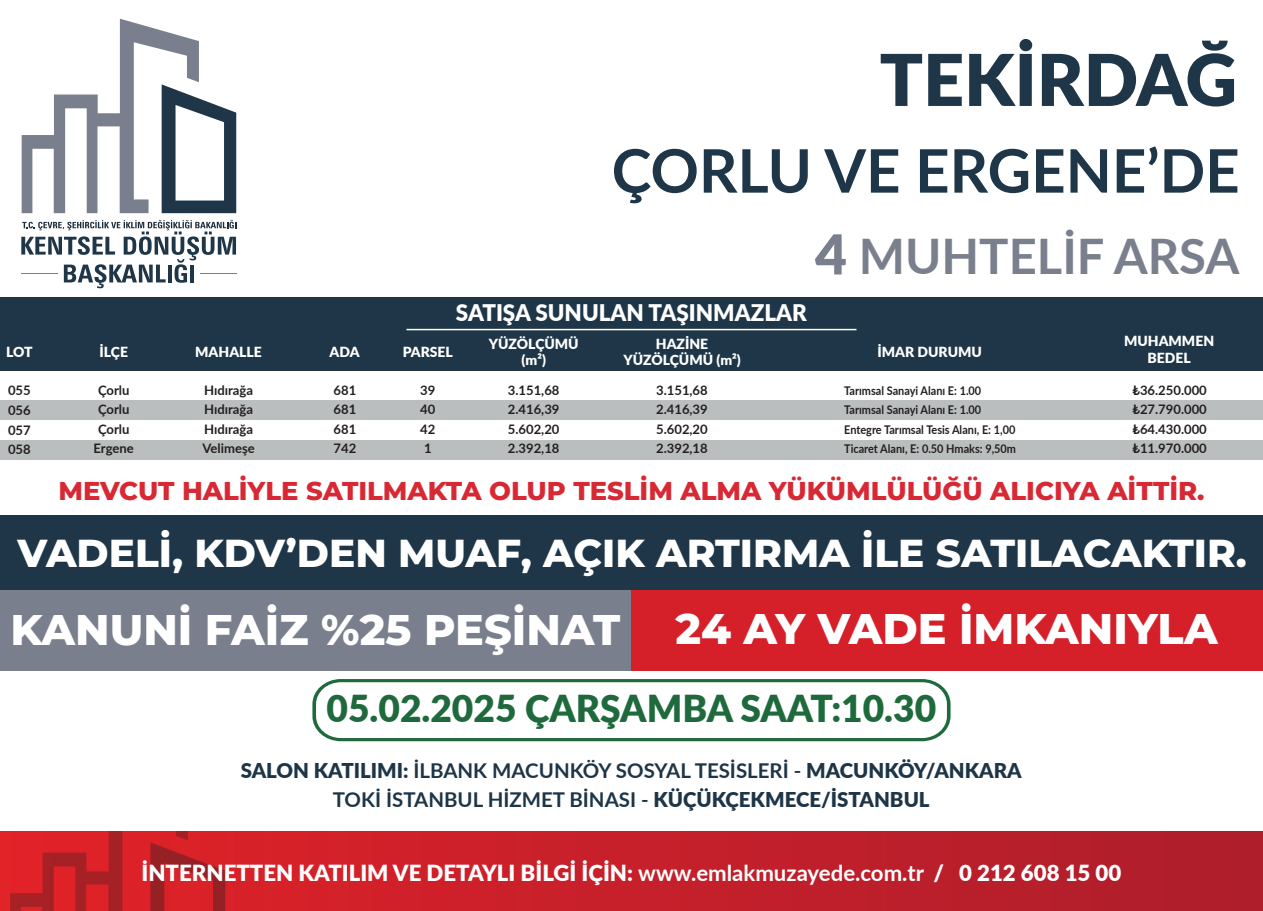
<style>
.page{position:relative;width:1263px;height:911px;background:#fff}
.page>*{position:absolute;margin:0;border:0;box-sizing:border-box;transform-origin:0 0}
.t1{font:900 71.4px "Lato";color:#1e3647}
.t2{font:700 60px "Lato";color:#1e3647}
.t3{font:700 49.05px "Lato";color:#797f8d}
.t4{font:800 42.9px "Montserrat";color:#fff}
.t5{font:800 39px "Montserrat";color:#fff}
.t6{font:900 37.2px "Lato";color:#1f6a3c}
.t7{font:800 25.8px "Montserrat";color:#d82834}
.t8{font:900 22.95px "Lato";color:#fff}
.t9{font:900 22.2px "Lato";color:#fff}
.t10{font:700 20.4px/29px "Lato";color:#1d3547;text-align:center}
.t11{font:900 13.95px/16.8px "Lato";color:#fff;text-align:center}
.t12{font:700 13.05px/19.5px "Lato";color:#231f20;text-align:justify}
.t13{font:700 12px/19.5px "Lato";color:#231f20;scale:.91 1}
.s1{font-weight:900;font-size:55.05px}
.s2{font-weight:900}
.s3{font-weight:700}
</style>
<div class="page">
<svg style="left:22px;top:19px;width:214px;height:194px"></svg>
<svg style="left:21px;top:220px;width:215px;height:68px"></svg>
<hr style="left:190px;top:265px;width:4px;height:17px;background:#1e3647">
<hr style="left:22px;top:273px;width:36px;height:1px;background:#797f8d">
<hr style="left:200px;top:273px;width:36px;height:1px;background:#797f8d">
<svg style="left:0;top:831px;width:1263px;height:80px;background:#c21f2a"></svg>
<svg style="left:10px;top:831px;width:215px;height:80px;background:#c82126"></svg>
<div style="left:0;top:515px;width:1263px;height:75px;background:#1e3647"></div>
<div style="left:0;top:590px;width:631px;height:81px;background:#797f8d"></div>
<div style="left:631px;top:590px;width:632px;height:81px;background:#d5202a"></div>
<svg style="left:312px;top:679px;width:638px;height:62px"></svg>
<div style="left:0;top:297px;width:1263px;height:74px;background:#1e3647"></div>
<div style="left:0;top:400px;width:1263px;height:20px;background:#bbbebe"></div>
<div style="left:0;top:440px;width:1263px;height:20px;background:#bbbebe"></div>
<hr style="left:406px;top:329px;width:450px;height:1px;background:#fff">
<h1 class="t1" style="left:880px;top:26px;width:359px">TEKİRDAĞ</h1>
<h2 class="t2" style="left:612px;top:127px;width:629px">ÇORLU VE ERGENE’DE</h2>
<h3 class="t3" style="left:815px;top:221px;width:426px"><span class="s1">4</span> MUHTELİF ARSA</h3>
<p class="t11" style="left:6px;top:342px;width:28px">LOT</p>
<p class="t12" style="left:8px;top:380px;width:24px">055<br>056<br>057<br>058</p>
<p class="t11" style="left:99px;top:343px;width:30px">İLÇE</p>
<p class="t12" style="left:94px;top:380px;width:42px;text-align:center">Çorlu<br>Çorlu<br>Çorlu<br>Ergene</p>
<p class="t11" style="left:195px;top:342px;width:68px">MAHALLE</p>
<p class="t12" style="left:203px;top:380px;width:54px;text-align:left">Hıdırağa<br>Hıdırağa<br>Hıdırağa<br>Velimeşe</p>
<p class="t11" style="left:330px;top:342px;width:32px">ADA</p>
<p class="t12" style="left:333px;top:380px;width:24px">681<br>681<br>681<br>742</p>
<h3 class="t8" style="left:456px;top:295px;width:352px">SATIŞA SUNULAN TAŞINMAZLAR</h3>
<p class="t11" style="left:403px;top:342px;width:52px">PARSEL</p>
<p class="t12" style="left:420px;top:380px;width:17px">39<br>40<br>42<br>1</p>
<p class="t11" style="left:489px;top:334px;width:91px">YÜZÖLÇÜMÜ (m²)</p>
<p class="t12" style="left:508px;top:380px;width:53px">3.151,68<br>2.416,39<br>5.602,20<br>2.392,18</p>
<p class="t11" style="left:623px;top:335px;width:119px">HAZİNE<br>YÜZÖLÇÜMÜ (m²)</p>
<p class="t12" style="left:656px;top:380px;width:53px">3.151,68<br>2.416,39<br>5.602,20<br>2.392,18</p>
<p class="t11" style="left:877px;top:343px;width:106px">İMAR DURUMU</p>
<p class="t13" style="left:844px;top:380px;width:190px">Tarımsal Sanayi Alanı E: 1.00<br>Tarımsal Sanayi Alanı E: 1.00<br>Entegre Tarımsal Tesis Alanı, E: 1,00<br>Ticaret Alanı, E: 0.50 Hmaks: 9,50m</p>
<p class="t11" style="left:1124px;top:332px;width:92px">MUHAMMEN<br>BEDEL</p>
<p class="t12" style="left:1132px;top:380px;width:76px">₺36.250.000 ₺27.790.000 ₺64.430.000 ₺11.970.000</p>
<h3 class="t7" style="left:58px;top:472px;width:1148px">MEVCUT HALİYLE SATILMAKTA OLUP TESLİM ALMA YÜKÜMLÜLÜĞÜ ALICIYA AİTTİR.</h3>
<h3 class="t5" style="left:18px;top:524px;width:1231px">VADELİ, KDV’DEN MUAF, AÇIK ARTIRMA İLE SATILACAKTIR.</h3>
<h3 class="t4" style="left:11px;top:598px;width:611px">KANUNİ FAİZ %25 PEŞİNAT</h3>
<h3 class="t4" style="left:676px;top:597px;width:544px">24 AY VADE İMKANIYLA</h3>
<h3 class="t6" style="left:326px;top:681px;width:611px">05.02.2025 ÇARŞAMBA SAAT:10.30</h3>
<h3 class="t10" style="left:241px;top:755px;width:782px"><span class="s2">SALON KATILIMI:</span> İLBANK MACUNKÖY SOSYAL TESİSLERİ - <span class="s2">MACUNKÖY/ANKARA<br></span>TOKİ İSTANBUL HİZMET BİNASI - <span class="s2">KÜÇÜKÇEKMECE/İSTANBUL</span></h3>
<h3 class="t9" style="left:141px;top:856px;width:981px">İNTERNETTEN KATILIM VE DETAYLI BİLGİ İÇİN: <span class="s3">www.emlakmuzayede.com.tr</span> / 0 212 608 15 00</h3>
</div>
